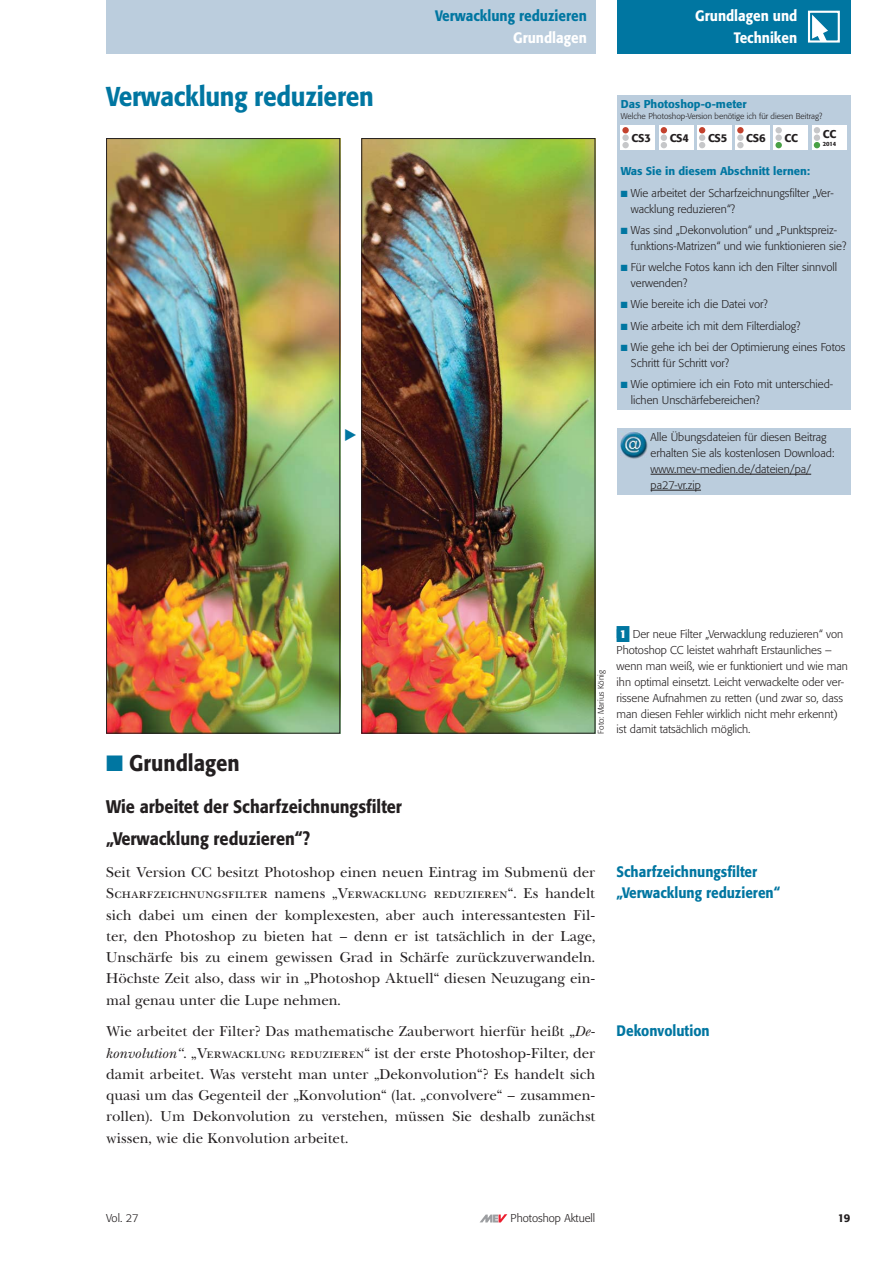
<style>
.page{position:relative;width:893px;height:1263px;background:#fff}
.page>*{position:absolute;margin:0;border:0;box-sizing:border-box;transform-origin:0 0}
.t1{font:500 27px "Formata";letter-spacing:-.01em;color:#0076a1;scale:.9 1}
.t2{font:500 22.5px "Formata";color:#231f20;scale:.9 1}
.t3{font:500 18px/32px "Formata";color:#231f20;scale:.9 1}
.t4{font:15px/21.3px "New Bask ITCSB";color:#231f20;text-align:justify}
.t5{font:500 15px/21.3px "Formata";color:#0076a1;scale:.9 1}
.t6{font:15px "New Bask ITCSB Caps";color:#231f20}
.t7{font:500 15px/21.3px "Formata";color:#fff;text-align:right;scale:.9 1}
.t8{font:300 11.25px/15.9px "Formata";color:#231f20}
.t9{font:500 11.25px "Formata";color:#0076a1}
.t10{font:500 11.25px "Formata";color:#0076a0}
.t11{font:500 11.25px "Formata";letter-spacing:-.02em;color:#231f20}
.t12{font:300 8.25px "Formata";color:#231f20}
.t13{font:500 6px "Formata";color:#231f20}
.s1{font-family:"New Bask ITCSB"}
.s2{font-style:italic}
.s3{font-family:"New Bask ITCSB Caps"}
.s4{font-weight:700;color:#0076a1}
.s5{font-weight:700;color:#fff}
</style>
<div class="page">
<svg style="left:480px;top:1214px;width:27px;height:8px"></svg>
<div style="left:616px;top:0;width:234px;height:53px;background:#0076a1"></div>
<div style="left:106px;top:0;width:489px;height:53px;background:#bbcddd"></div>
<div style="left:808px;top:11px;width:32px;height:32px;border:2px solid #fff"></div>
<svg style="left:812px;top:15px;width:16px;height:27px"></svg>
<div style="left:616px;top:96px;width:234px;height:313px;background:#bbcddd"></div>
<div style="left:621px;top:125px;width:34px;height:25px;background:#fff"></div>
<div style="left:659px;top:125px;width:34px;height:25px;background:#fff"></div>
<div style="left:736px;top:125px;width:34px;height:25px;background:#fff"></div>
<div style="left:774px;top:125px;width:34px;height:25px;background:#fff"></div>
<div style="left:812px;top:125px;width:34px;height:25px;background:#fff"></div>
<div style="left:697px;top:125px;width:34px;height:25px;background:#fff"></div>
<div style="left:775px;top:127px;width:7px;height:6px;background:#c6c7c9;border-radius:50%"></div>
<div style="left:622px;top:127px;width:7px;height:6px;background:#c2412d;border-radius:50%"></div>
<div style="left:622px;top:142px;width:7px;height:6px;background:#c6c7c9;border-radius:50%"></div>
<div style="left:775px;top:135px;width:7px;height:6px;background:#c6c7c9;border-radius:50%"></div>
<svg style="left:737px;top:127px;width:6px;height:21px"></svg>
<svg style="left:699px;top:127px;width:6px;height:21px"></svg>
<svg style="left:661px;top:127px;width:6px;height:21px"></svg>
<div style="left:622px;top:135px;width:7px;height:6px;background:#c6c7c9;border-radius:50%"></div>
<svg style="left:814px;top:127px;width:6px;height:21px"></svg>
<div style="left:775px;top:142px;width:7px;height:6px;background:#49a146;border-radius:50%"></div>
<div style="left:616px;top:428px;width:234px;height:66px;background:#bbcddd"></div>
<img style="left:621px;top:432px;width:26px;height:27px">
<hr style="left:650px;top:474px;width:161px;height:1px;background:#231f20">
<hr style="left:650px;top:490px;width:51px;height:1px;background:#231f20">
<div style="left:616px;top:626px;width:13px;height:16px;background:#0076a0"></div>
<img style="left:363px;top:140px;width:230px;height:592px">
<div style="left:361px;top:138px;width:234px;height:596px;border:1px solid #231f20"></div>
<img style="left:108px;top:140px;width:230px;height:592px">
<div style="left:106px;top:138px;width:234px;height:596px;border:1px solid #231f20"></div>
<h1 class="t1" style="left:106px;top:85px;width:299px">Verwacklung reduzieren</h1>
<h3 class="t5" style="left:435px;top:7px;width:170px">Verwacklung reduzieren</h3>
<h3 class="t7" style="left:513px;top:28px;width:83px">Grundlagen</h3>
<h3 class="t7" style="left:695px;top:7px;width:115px">Grundlagen und<br>Techniken</h3>
<p class="t10" style="left:621px;top:100px;width:127px">Das Photoshop-o-meter</p>
<p class="t12" style="left:621px;top:112px;width:203px">Welche Photoshop-Version benötige ich für diesen Beitrag?</p>
<p class="t11" style="left:631px;top:133px;width:21px">CS3</p>
<p class="t11" style="left:670px;top:133px;width:21px">CS4</p>
<p class="t11" style="left:746px;top:133px;width:21px">CS6</p>
<p class="t11" style="left:784px;top:133px;width:15px">CC</p>
<p class="t11" style="left:823px;top:129px;width:15px">CC</p>
<p class="t13" style="left:823px;top:141px;width:15px">2014</p>
<p class="t11" style="left:708px;top:133px;width:21px">CS5</p>
<p class="t9" style="left:621px;top:166px;width:191px">Was Sie in diesem Abschnitt lernen:</p>
<p class="t8" style="left:631px;top:186px;width:204px">Wie arbeitet der Scharfzeichnungsfilter „Ver&shy;wacklung reduzieren“?</p>
<p class="t8" style="left:631px;top:223px;width:217px">Was sind „Dekonvolution“ und „Punktspreiz&shy;funktions-Matrizen“ und wie funktionieren sie?</p>
<p class="t8" style="left:631px;top:260px;width:208px">Für welche Fotos kann ich den Filter sinnvoll verwenden?</p>
<p class="t8" style="left:631px;top:295px;width:216px;line-height:21.3px">Wie bereite ich die Datei vor?<br>Wie arbeite ich mit dem Filterdialog?<br>Wie gehe ich bei der Optimierung eines Fotos</p>
<p class="t8" style="left:631px;top:353px;width:204px;line-height:21.3px">Schritt für Schritt vor?<br>Wie optimiere ich ein Foto mit unterschied-</p>
<p class="t8" style="left:631px;top:393px;width:130px">lichen Unschärfebereichen?</p>
<p class="t8" style="left:650px;top:430px;width:186px">Alle Übungsdateien für diesen Beitrag erhalten Sie als kostenlosen Download: www.mev-medien.de/dateien/pa/ pa27-vr.zip</p>
<p class="t12" style="left:597px;top:734px;width:65px;rotate:-90deg">Foto: Marius König</p>
<h2 class="t2" style="left:129px;top:753px;width:124px">Grundlagen</h2>
<h3 class="t3" style="left:106px;top:792px;width:330px">Wie arbeitet der Scharfzeichnungsfilter „Verwacklung reduzieren“?</h3>
<h3 class="t4" style="left:106px;top:863px;width:490px">Seit Version CC besitzt Photoshop einen neuen Eintrag im Submenü der</h3>
<h3 class="t6" style="left:106px;top:884px;width:490px">Scharfzeichnungsfilter <span class="s1">namens „</span>Verwacklung reduzieren<span class="s1">“. Es handelt</span></h3>
<p class="t4" style="left:106px;top:906px;width:491px">sich dabei um einen der komplexesten, aber auch interessantesten Fil&shy;ter, den Photoshop zu bieten hat – denn er ist tatsächlich in der Lage, Unschärfe bis zu einem gewissen Grad in Schärfe zurückzuverwandeln.<br>Höchste Zeit also, dass wir in „Photoshop Aktuell“ diesen Neuzugang ein&shy;mal genau unter die Lupe nehmen.</p>
<p class="t4" style="left:106px;top:1023px;width:491px">Wie arbeitet der Filter? Das mathematische Zauberwort hierfür heißt „<span class="s2">De&shy;konvolution“</span>. „<span class="s3">Verwacklung reduzieren</span>“ ist der erste Photoshop-Filter, der damit arbeitet. Was versteht man unter „Dekonvolution“? Es handelt sich quasi um das Gegenteil der „Konvolution“ (lat. „convolvere“ – zusammen&shy;rollen). Um Dekonvolution zu verstehen, müssen Sie deshalb zunächst wissen, wie die Konvolution arbeitet.</p>
<p class="t8" style="left:616px;top:627px;width:233px"><span class="s4">l</span><span class="s5">1</span><span class="s4">l</span> Der neue Filter „Verwacklung reduzieren“ von Photoshop CC leistet wahrhaft Erstaunliches – wenn man weiß, wie er funktioniert und wie man ihn optimal einsetzt. Leicht verwackelte oder ver&shy;rissene Aufnahmen zu retten (und zwar so, dass man diesen Fehler wirklich nicht mehr erkennt)</p>
<p class="t8" style="left:616px;top:722px;width:135px">ist damit tatsächlich möglich.</p>
<h3 class="t5" style="left:616px;top:862px;width:183px">Scharfzeichnungsfilter „Verwacklung reduzieren“</h3>
<h3 class="t5" style="left:616px;top:1022px;width:105px">Dekonvolution</h3>
<p class="t8" style="left:106px;top:1211px;width:34px">Vol. 27</p>
<p class="t8" style="left:511px;top:1211px;width:86px">Photoshop Aktuell</p>
<p class="t11" style="left:838px;top:1214px;width:14px">19</p>
</div>
